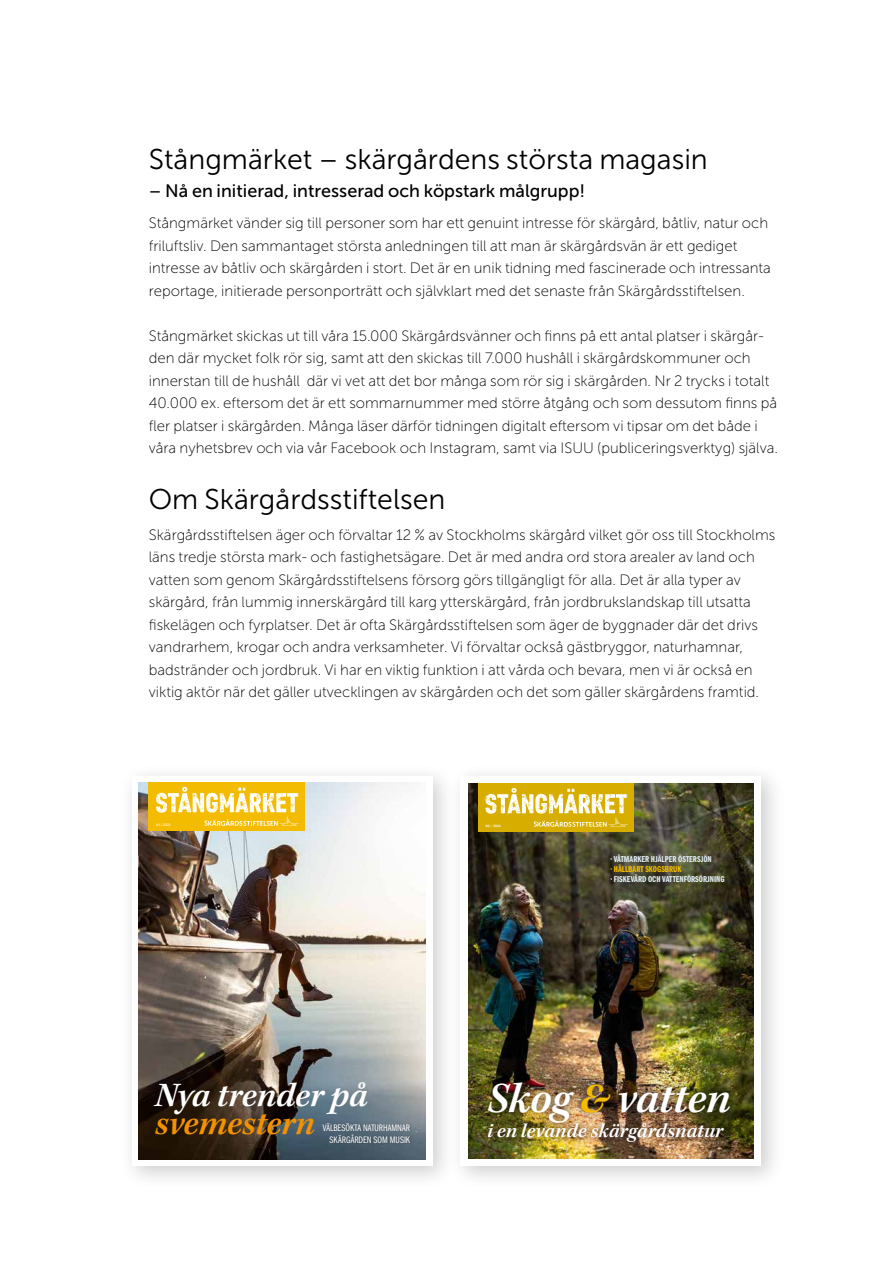
<style>
.page{position:relative;width:893px;height:1263px;background:#fff}
.page>*{position:absolute;margin:0;border:0;box-sizing:border-box;transform-origin:0 0}
.t1{font:italic 600 44.25px "Kepler Std";letter-spacing:-.01em;color:#fff}
.t2{font:italic 600 35.1px "Kepler Std";letter-spacing:-.01em;color:#fff}
.t3{font:italic 600 35.1px "Kepler Std";letter-spacing:-.01em;color:#f39200}
.t4{font:28.5px "Museo Sans 300";color:#000}
.t5{font:italic 600 20.55px "Kepler Std";color:#fff}
.t6{font:18px "Museo Sans 500";color:#000}
.t7{font:15px/22.5px "Museo Sans 100";color:#000}
.t8{font:9.75px/12px "Franklin Gothic LT Pro Bk Cm";letter-spacing:.005em;color:#fff;text-align:right}
.t9{font:8.85px "Franklin Gothic LT Pro Dm Cm";color:#e2eef5}
.t10{font:8.85px "Franklin Gothic LT Pro Dm Cm";color:#f4bc00}
.t11{font:3.45px "Museo Sans 500";color:#fff}
.t12{font:500 3.45px "Franklin Gothic LT Pro";color:#fff}
.s1{color:#f4bc00}
</style>
<div class="page">
<div style="left:119px;top:763px;width:338px;height:427px;background:#000;opacity:.2"></div>
<div style="left:132px;top:776px;width:300px;height:389px;background:#fff"></div>
<img style="left:139px;top:782px;width:286px;height:377px">
<div style="left:149px;top:782px;width:156px;height:49px;background:#f4bc00"></div>
<svg style="left:156px;top:787px;width:143px;height:39px"></svg>
<div style="left:322px;top:1122px;width:90px;height:23px;background:#000;opacity:.2"></div>
<div style="left:448px;top:763px;width:338px;height:427px;background:#000;opacity:.2"></div>
<div style="left:461px;top:776px;width:300px;height:389px;background:#fff"></div>
<img style="left:468px;top:783px;width:285px;height:376px">
<div style="left:481px;top:1074px;width:256px;height:75px;background:#000;opacity:.7"></div>
<div style="left:478px;top:783px;width:156px;height:49px;background:#d7ae00"></div>
<svg style="left:485px;top:788px;width:142px;height:39px"></svg>
<h3 class="t4" style="left:149px;top:144px;width:560px">Stångmärket – skärgårdens största magasin</h3>
<p class="t6" style="left:149px;top:181px;width:438px">– Nå en initierad, intresserad och köpstark målgrupp!</p>
<p class="t7" style="left:149px;top:212px;width:624px">Stångmärket vänder sig till personer som har ett genuint intresse för skärgård, båtliv, natur och friluftsliv. Den sammantaget största anledningen till att man är skärgårdsvän är ett gediget intresse av båtliv och skärgården i stort. Det är en unik tidning med fascinerade och intressanta reportage, initierade personporträtt och självklart med det senaste från Skärgårdsstiftelsen.</p>
<p class="t7" style="left:149px;top:324px;width:631px">Stångmärket skickas ut till våra 15.000 Skärgårdsvänner och finns på ett antal platser i skärgår&shy;den där mycket folk rör sig, samt att den skickas till 7.000 hushåll i skärgårdskommuner och innerstan till de hushåll där vi vet att det bor många som rör sig i skärgården. Nr 2 trycks i totalt 40.000 ex. eftersom det är ett sommarnummer med större åtgång och som dessutom finns på fler platser i skärgården. Många läser därför tidningen digitalt eftersom vi tipsar om det både i våra nyhetsbrev och via vår Facebook och Instagram, samt via ISUU (publiceringsverktyg) själva.</p>
<h3 class="t4" style="left:149px;top:483px;width:298px">Om Skärgårdsstiftelsen</h3>
<p class="t7" style="left:149px;top:523px;width:628px">Skärgårdsstiftelsen äger och förvaltar 12 % av Stockholms skärgård vilket gör oss till Stockholms läns tredje största mark- och fastighetsägare. Det är med andra ord stora arealer av land och vatten som genom Skärgårdsstiftelsens försorg görs tillgängligt för alla. Det är alla typer av skärgård, från lummig innerskärgård till karg ytterskärgård, från jordbrukslandskap till utsatta fiskelägen och fyrplatser. Det är ofta Skärgårdsstiftelsen som äger de byggnader där det drivs vandrarhem, krogar och andra verksamheter. Vi förvaltar också gästbryggor, naturhamnar, badstränder och jordbruk. Vi har en viktig funktion i att vårda och bevara, men vi är också en viktig aktör när det gäller utvecklingen av skärgården och det som gäller skärgårdens framtid.</p>
<p class="t11" style="left:156px;top:822px;width:16px">#1 / 2021</p>
<p class="t12" style="left:486px;top:823px;width:17px">#2 / 2021</p>
<p class="t9" style="left:611px;top:854px;width:102px">• VÅTMARKER HJÄLPER ÖSTERSJÖN</p>
<p class="t10" style="left:611px;top:864px;width:72px">• HÅLLBART SKOGSBRUK</p>
<p class="t9" style="left:611px;top:874px;width:115px">• FISKEVÅRD OCH VATTENFÖRSÖRJNING</p>
<h2 class="t2" style="left:155px;top:1075px;width:214px">Nya trender på</h2>
<h2 class="t3" style="left:155px;top:1103px;width:161px">svemestern</h2>
<p class="t8" style="left:323px;top:1121px;width:89px">VÄLBESÖKTA NATURHAMNAR<br>SKÄRGÅRDEN SOM MUSIK</p>
<h1 class="t1" style="left:487px;top:1072px;width:245px">Skog <span class="s1">&amp;</span> vatten</h1>
<h3 class="t5" style="left:487px;top:1119px;width:238px">i en levande skärgårdsnatur</h3>
</div>
